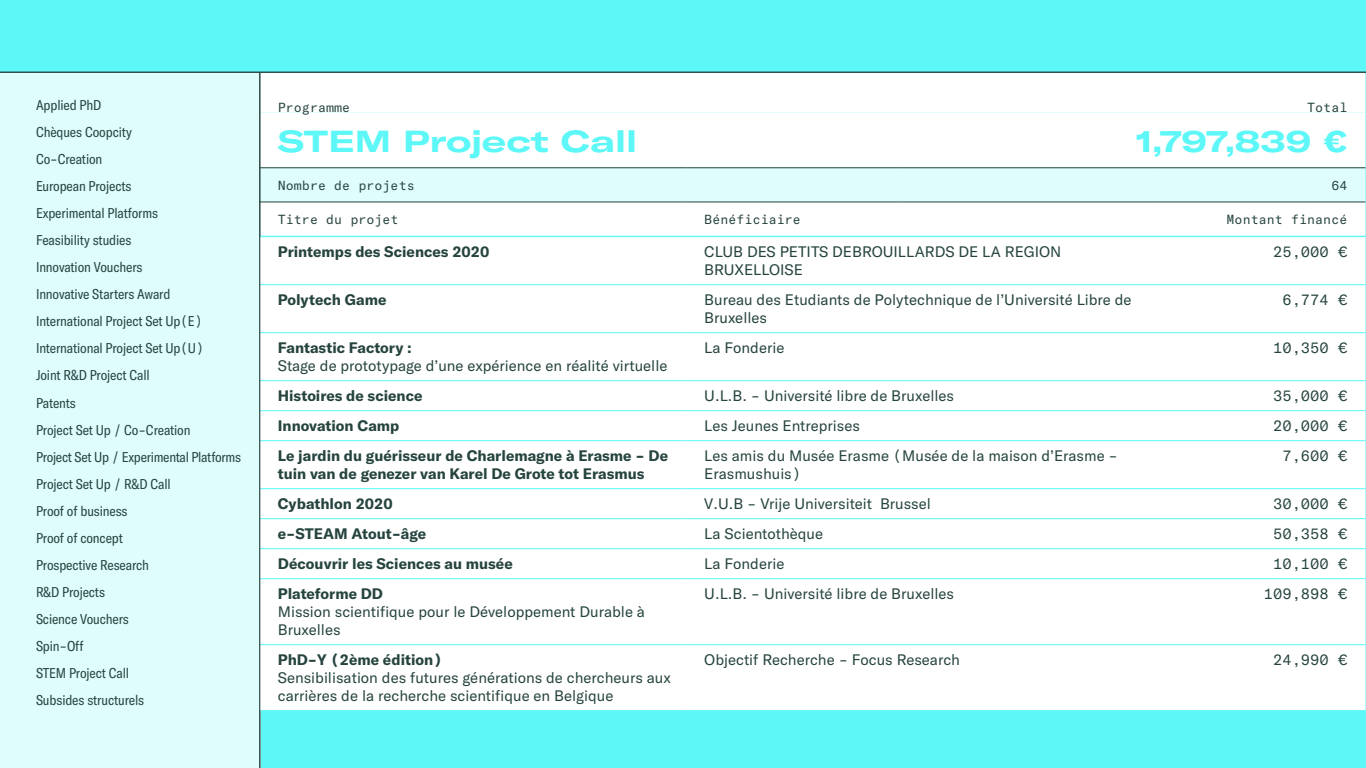
<style>
.page{position:relative;width:1366px;height:768px;background:#5df7f7}
.page>*{position:absolute;margin:0;border:0;box-sizing:border-box;transform-origin:0 0}
.t1{font:700 expanded 30px "GT America";color:#5df7f7}
.t2{font:15px/18px "GT America";color:#26443f}
.t3{font:700 15px/18px "GT America";color:#26443f}
.t4{font:15px "GT America Mono";color:#26443f}
.t5{font:condensed 14px/27px "GT America";letter-spacing:-.01em;color:#26443f}
.t6{font:13px "GT America Mono";color:#26443f}
</style>
<div class="page">
<div style="left:0;top:72px;width:260px;height:696px;background:#dffdfd"></div>
<div style="left:261px;top:73px;width:1105px;height:163px;background:#fff"></div>
<div style="left:261px;top:112px;width:1104px;height:56px;background:#fff"></div>
<div style="left:261px;top:169px;width:1105px;height:33px;background:#dffdfd"></div>
<hr style="left:686px;top:202px;width:216px;height:1px;background:#26443f">
<hr style="left:902px;top:202px;width:256px;height:1px;background:#26443f">
<hr style="left:1158px;top:202px;width:208px;height:1px;background:#26443f">
<hr style="left:260px;top:202px;width:426px;height:1px;background:#26443f">
<hr style="left:902px;top:168px;width:256px;height:1px;background:#26443f">
<hr style="left:1158px;top:168px;width:208px;height:1px;background:#26443f">
<hr style="left:260px;top:168px;width:426px;height:1px;background:#26443f">
<hr style="left:686px;top:168px;width:216px;height:1px;background:#26443f">
<div style="left:261px;top:237px;width:1105px;height:473px;background:#fff"></div>
<hr style="left:260px;top:284px;width:426px;height:1px;background:#5df7f7">
<hr style="left:686px;top:284px;width:472px;height:1px;background:#5df7f7">
<hr style="left:1158px;top:284px;width:208px;height:1px;background:#5df7f7">
<hr style="left:260px;top:332px;width:426px;height:1px;background:#5df7f7">
<hr style="left:686px;top:332px;width:472px;height:1px;background:#5df7f7">
<hr style="left:1158px;top:332px;width:208px;height:1px;background:#5df7f7">
<hr style="left:260px;top:380px;width:426px;height:1px;background:#5df7f7">
<hr style="left:686px;top:380px;width:472px;height:1px;background:#5df7f7">
<hr style="left:1158px;top:380px;width:208px;height:1px;background:#5df7f7">
<hr style="left:260px;top:410px;width:426px;height:1px;background:#5df7f7">
<hr style="left:686px;top:410px;width:472px;height:1px;background:#5df7f7">
<hr style="left:1158px;top:410px;width:208px;height:1px;background:#5df7f7">
<hr style="left:260px;top:440px;width:426px;height:1px;background:#5df7f7">
<hr style="left:686px;top:440px;width:472px;height:1px;background:#5df7f7">
<hr style="left:1158px;top:440px;width:208px;height:1px;background:#5df7f7">
<hr style="left:260px;top:488px;width:426px;height:1px;background:#5df7f7">
<hr style="left:686px;top:488px;width:472px;height:1px;background:#5df7f7">
<hr style="left:1158px;top:488px;width:208px;height:1px;background:#5df7f7">
<hr style="left:260px;top:518px;width:426px;height:1px;background:#5df7f7">
<hr style="left:686px;top:518px;width:472px;height:1px;background:#5df7f7">
<hr style="left:1158px;top:518px;width:208px;height:1px;background:#5df7f7">
<hr style="left:260px;top:548px;width:426px;height:1px;background:#5df7f7">
<hr style="left:686px;top:548px;width:472px;height:1px;background:#5df7f7">
<hr style="left:1158px;top:548px;width:208px;height:1px;background:#5df7f7">
<hr style="left:260px;top:578px;width:426px;height:1px;background:#5df7f7">
<hr style="left:686px;top:578px;width:472px;height:1px;background:#5df7f7">
<hr style="left:1158px;top:578px;width:208px;height:1px;background:#5df7f7">
<hr style="left:260px;top:644px;width:426px;height:1px;background:#5df7f7">
<hr style="left:686px;top:644px;width:472px;height:1px;background:#5df7f7">
<hr style="left:1158px;top:644px;width:208px;height:1px;background:#5df7f7">
<hr style="left:0;top:72px;width:1366px;height:1px;background:#26443f">
<hr style="left:260px;top:72px;width:1px;height:696px;background:#26443f">
<p class="t5" style="left:36px;top:92px;width:207px">Applied PhD<br>Chèques Coopcity<br>Co-Creation<br>European Projects<br>Experimental Platforms<br>Feasibility studies<br>Innovation Vouchers<br>Innovative Starters Award<br>International Project Set Up(E)<br>International Project Set Up(U)<br>Joint R&amp;D Project Call<br>Patents<br>Project Set Up / Co-Creation<br>Project Set Up / Experimental Platforms<br>Project Set Up / R&amp;D Call<br>Proof of business<br>Proof of concept<br>Prospective Research<br>R&amp;D Projects<br>Science Vouchers<br>Spin-Off<br>STEM Project Call<br>Subsides structurels</p>
<p class="t6" style="left:278px;top:100px;width:74px">Programme</p>
<p class="t6" style="left:1307px;top:100px;width:42px">Total</p>
<h1 class="t1" style="left:278px;top:122px;width:361px">STEM Project Call</h1>
<h1 class="t1" style="left:1136px;top:122px;width:213px">1,797,839 €</h1>
<p class="t6" style="left:278px;top:178px;width:139px">Nombre de projets</p>
<p class="t6" style="left:1331px;top:178px;width:18px">64</p>
<p class="t6" style="left:278px;top:212px;width:122px">Titre du projet</p>
<p class="t6" style="left:704px;top:212px;width:98px">Bénéficiaire</p>
<p class="t6" style="left:1227px;top:212px;width:122px">Montant financé</p>
<p class="t3" style="left:278px;top:242px;width:213px">Printemps des Sciences 2020</p>
<p class="t2" style="left:704px;top:242px;width:359px">CLUB DES PETITS DEBROUILLARDS DE LA REGION<br>BRUXELLOISE</p>
<p class="t4" style="left:1273px;top:243px;width:76px">25,000 €</p>
<p class="t3" style="left:278px;top:290px;width:110px">Polytech Game</p>
<p class="t2" style="left:704px;top:290px;width:429px">Bureau des Etudiants de Polytechnique de l’Université Libre de<br>Bruxelles</p>
<p class="t4" style="left:1282px;top:291px;width:67px">6,774 €</p>
<p class="t3" style="left:278px;top:338px;width:136px">Fantastic Factory :</p>
<p class="t2" style="left:278px;top:356px;width:391px">Stage de prototypage d’une expérience en réalité virtuelle</p>
<p class="t2" style="left:704px;top:338px;width:82px">La Fonderie</p>
<p class="t4" style="left:1273px;top:339px;width:76px">10,350 €</p>
<p class="t3" style="left:278px;top:386px;width:146px">Histoires de science</p>
<p class="t2" style="left:704px;top:386px;width:251px">U.L.B. - Université libre de Bruxelles</p>
<p class="t4" style="left:1273px;top:387px;width:76px">35,000 €</p>
<p class="t3" style="left:278px;top:416px;width:123px">Innovation Camp</p>
<p class="t2" style="left:704px;top:416px;width:157px">Les Jeunes Entreprises</p>
<p class="t4" style="left:1273px;top:417px;width:76px">20,000 €</p>
<p class="t3" style="left:278px;top:446px;width:392px">Le jardin du guérisseur de Charlemagne à Erasme - De tuin van de genezer van Karel De Grote tot Erasmus</p>
<p class="t2" style="left:704px;top:446px;width:415px">Les amis du Musée Erasme (Musée de la maison d’Erasme -<br>Erasmushuis)</p>
<p class="t4" style="left:1282px;top:447px;width:67px">7,600 €</p>
<p class="t3" style="left:278px;top:494px;width:117px">Cybathlon 2020</p>
<p class="t2" style="left:704px;top:494px;width:228px">V.U.B - Vrije Universiteit Brussel</p>
<p class="t4" style="left:1273px;top:495px;width:76px">30,000 €</p>
<p class="t3" style="left:278px;top:524px;width:150px">e-STEAM Atout-âge</p>
<p class="t2" style="left:704px;top:524px;width:120px">La Scientothèque</p>
<p class="t4" style="left:1273px;top:525px;width:76px">50,358 €</p>
<p class="t3" style="left:278px;top:554px;width:237px">Découvrir les Sciences au musée</p>
<p class="t2" style="left:704px;top:554px;width:82px">La Fonderie</p>
<p class="t4" style="left:1273px;top:555px;width:76px">10,100 €</p>
<p class="t3" style="left:278px;top:584px;width:107px">Plateforme DD</p>
<p class="t2" style="left:278px;top:602px;width:369px">Mission scientifique pour le Développement Durable à<br>Bruxelles</p>
<p class="t2" style="left:704px;top:584px;width:251px">U.L.B. - Université libre de Bruxelles</p>
<p class="t4" style="left:1264px;top:585px;width:85px">109,898 €</p>
<p class="t3" style="left:278px;top:650px;width:166px">PhD-Y (2ème édition)</p>
<p class="t2" style="left:278px;top:668px;width:395px">Sensibilisation des futures générations de chercheurs aux carrières de la recherche scientifique en Belgique</p>
<p class="t2" style="left:704px;top:650px;width:257px">Objectif Recherche - Focus Research</p>
<p class="t4" style="left:1273px;top:651px;width:76px">24,990 €</p>
</div>
